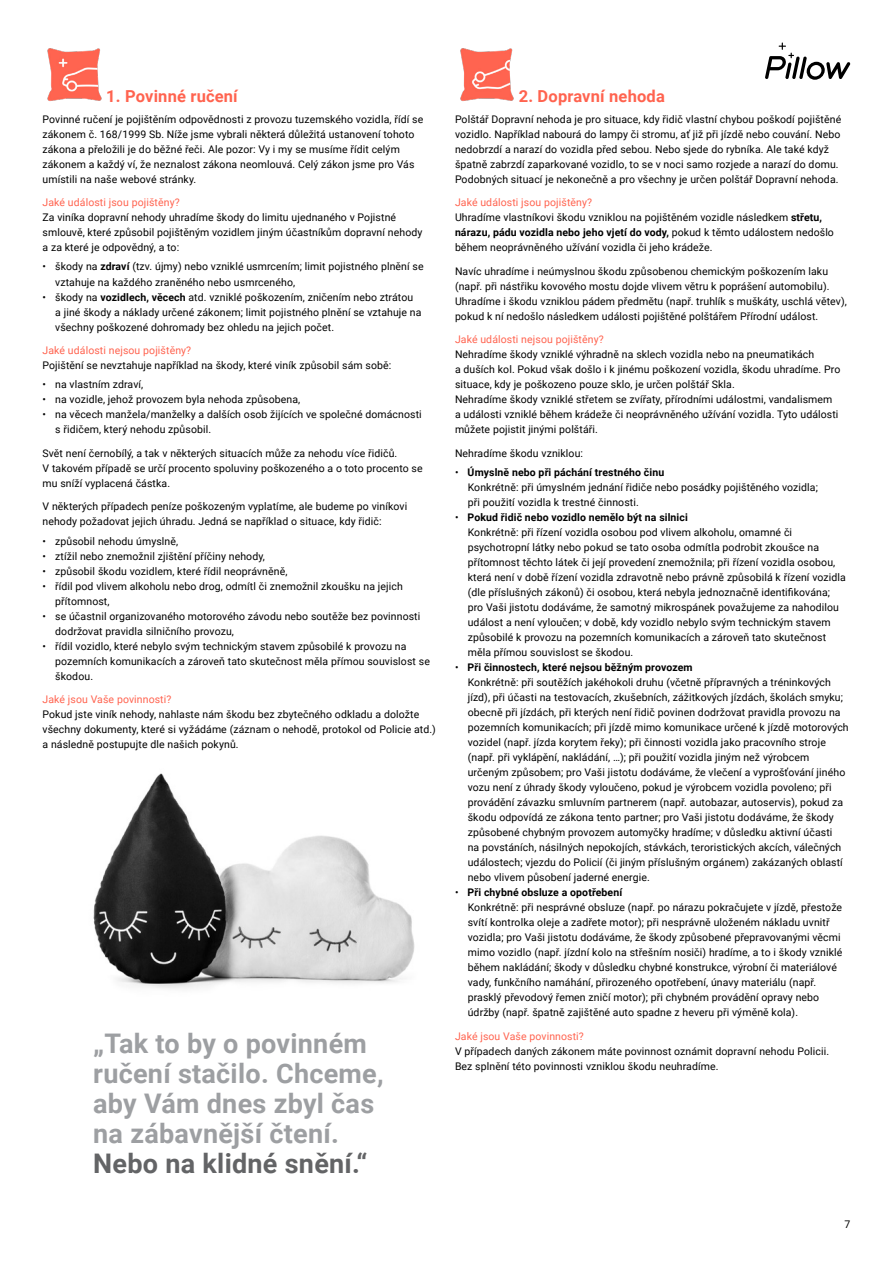
<style>
.page{position:relative;width:893px;height:1263px;background:#fff}
.page>*{position:absolute;margin:0;border:0;box-sizing:border-box;transform-origin:0 0}
.t1{font:700 27px/30px "Roboto";letter-spacing:.01em;color:#9d9fa2}
.t2{font:700 27px "Roboto";letter-spacing:.01em;color:#636466}
.t3{font:700 16.5px "Roboto";letter-spacing:.01em;color:#ff634f}
.t4{font:10.5px/15px "Roboto";letter-spacing:.01em;color:#000}
.t5{font:10.5px "Roboto";letter-spacing:.01em;color:#ff634f}
.s1{font-weight:700}
.s2{color:#ff634f}
</style>
<div class="page">
<svg style="left:765px;top:43px;width:85px;height:37px"></svg>
<img style="left:47px;top:48px;width:55px;height:53px">
<img style="left:460px;top:48px;width:54px;height:53px">
<img style="left:93px;top:773px;width:322px;height:216px">
<h2 class="t3" style="left:106px;top:85px;width:133px">1. Povinné ručení</h2>
<h2 class="t3" style="left:519px;top:85px;width:148px">2. Dopravní nehoda</h2>
<p class="t4" style="left:43px;top:111px;width:382px">Povinné ručení je pojištěním odpovědnosti z provozu tuzemského vozidla, řídí se zákonem č. 168/1999 Sb. Níže jsme vybrali některá důležitá ustanovení tohoto zákona a přeložili je do běžné řeči. Ale pozor: Vy i my se musíme řídit celým zákonem a každý ví, že neznalost zákona neomlouvá. Celý zákon jsme pro Vás umístili na naše webové stránky.</p>
<p class="t5" style="left:43px;top:195px;width:139px">Jaké události jsou pojištěny?</p>
<p class="t4" style="left:43px;top:210px;width:381px">Za viníka dopravní nehody uhradíme škody do limitu ujednaného v Pojistné smlouvě, které způsobil pojištěným vozidlem jiným účastníkům dopravní nehody a za které je odpovědný, a to:</p>
<p class="t4" style="left:55px;top:259px;width:370px;text-indent:-13px">• škody na <span class="s1">zdraví</span> (tzv. újmy) nebo vzniklé usmrcením; limit pojistného plnění se vztahuje na každého zraněného nebo usmrceného,</p>
<p class="t4" style="left:55px;top:289px;width:368px;text-indent:-13px">• škody na <span class="s1">vozidlech, věcech</span> atd. vzniklé poškozením, zničením nebo ztrátou<br>a jiné škody a náklady určené zákonem; limit pojistného plnění se vztahuje na všechny poškozené dohromady bez ohledu na jejich počet.</p>
<p class="t5" style="left:43px;top:343px;width:150px">Jaké události nejsou pojištěny?</p>
<p class="t4" style="left:43px;top:357px;width:350px">Pojištění se nevztahuje například na škody, které viník způsobil sám sobě:</p>
<p class="t4" style="left:43px;top:377px;width:102px">• na vlastním zdraví,</p>
<p class="t4" style="left:43px;top:392px;width:259px">• na vozidle, jehož provozem byla nehoda způsobena,</p>
<p class="t4" style="left:55px;top:407px;width:368px;text-indent:-13px">• na věcech manžela/manželky a dalších osob žijících ve společné domácnosti s řidičem, který nehodu způsobil.</p>
<p class="t4" style="left:43px;top:445px;width:382px">Svět není černobílý, a tak v některých situacích může za nehodu více řidičů.<br>V takovém případě se určí procento spoluviny poškozeného a o toto procento se mu sníží vyplacená částka.</p>
<p class="t4" style="left:43px;top:499px;width:366px">V některých případech peníze poškozeným vyplatíme, ale budeme po viníkovi nehody požadovat jejich úhradu. Jedná se například o situace, kdy řidič:</p>
<p class="t4" style="left:43px;top:533px;width:137px">• způsobil nehodu úmyslně,</p>
<p class="t4" style="left:43px;top:548px;width:224px">• ztížil nebo znemožnil zjištění příčiny nehody,</p>
<p class="t4" style="left:43px;top:563px;width:246px">• způsobil škodu vozidlem, které řídil neoprávněně,</p>
<p class="t4" style="left:55px;top:578px;width:349px;text-indent:-13px">• řídil pod vlivem alkoholu nebo drog, odmítl či znemožnil zkoušku na jejich přítomnost,</p>
<p class="t4" style="left:55px;top:608px;width:367px;text-indent:-13px">• se účastnil organizovaného motorového závodu nebo soutěže bez povinnosti dodržovat pravidla silničního provozu,</p>
<p class="t4" style="left:55px;top:638px;width:376px;text-indent:-13px">• řídil vozidlo, které nebylo svým technickým stavem způsobilé k provozu na pozemních komunikacích a zároveň tato skutečnost měla přímou souvislost se škodou.</p>
<p class="t5" style="left:43px;top:692px;width:130px">Jaké jsou Vaše povinnosti?</p>
<p class="t4" style="left:43px;top:706px;width:395px">Pokud jste viník nehody, nahlaste nám škodu bez zbytečného odkladu a doložte všechny dokumenty, které si vyžádáme (záznam o nehodě, protokol od Policie atd.) a následně postupujte dle našich pokynů.</p>
<h1 class="t1" style="left:93px;top:1028px;width:292px">„Tak to by o povinném ručení stačilo. Chceme, aby Vám dnes zbyl čas na zábavnější čtení.</h1>
<h1 class="t2" style="left:93px;top:1145px;width:276px">Nebo na klidné snění.“</h1>
<p class="t4" style="left:455px;top:111px;width:388px">Polštář Dopravní nehoda je pro situace, kdy řidič vlastní chybou poškodí pojištěné vozidlo. Například nabourá do lampy či stromu, ať již při jízdě nebo couvání. Nebo nedobrzdí a narazí do vozidla před sebou. Nebo sjede do rybníka. Ale také když špatně zabrzdí zaparkované vozidlo, to se v noci samo rozjede a narazí do domu.<br>Podobných situací je nekonečně a pro všechny je určen polštář Dopravní nehoda.</p>
<p class="t4" style="left:455px;top:195px;width:380px"><span class="s2">Jaké události jsou pojištěny?<br></span>Uhradíme vlastníkovi škodu vzniklou na pojištěném vozidle následkem <span class="s1">střetu, nárazu, pádu vozidla nebo jeho vjetí do vody,</span> pokud k těmto událostem nedošlo během neoprávněného užívání vozidla či jeho krádeže.</p>
<p class="t4" style="left:455px;top:263px;width:393px">Navíc uhradíme i neúmyslnou škodu způsobenou chemickým poškozením laku (např. při nástřiku kovového mostu dojde vlivem větru k poprášení automobilu).<br>Uhradíme i škodu vzniklou pádem předmětu (např. truhlík s muškáty, uschlá větev), pokud k ní nedošlo následkem události pojištěné polštářem Přírodní událost.</p>
<p class="t5" style="left:455px;top:332px;width:150px">Jaké události nejsou pojištěny?</p>
<p class="t4" style="left:455px;top:347px;width:387px">Nehradíme škody vzniklé výhradně na sklech vozidla nebo na pneumatikách<br>a duších kol. Pokud však došlo i k jinému poškození vozidla, škodu uhradíme. Pro situace, kdy je poškozeno pouze sklo, je určen polštář Skla.<br>Nehradíme škody vzniklé střetem se zvířaty, přírodními událostmi, vandalismem a události vzniklé během krádeže či neoprávněného užívání vozidla. Tyto události můžete pojistit jinými polštáři.</p>
<p class="t4" style="left:455px;top:445px;width:130px">Nehradíme škodu vzniklou:</p>
<p class="t4" style="left:468px;top:465px;width:352px;text-indent:-13px">• <span class="s1">Úmyslně nebo při páchání trestného činu<br></span>Konkrétně: při úmyslném jednání řidiče nebo posádky pojištěného vozidla; při použití vozidla k trestné činnosti.</p>
<p class="t4" style="left:468px;top:510px;width:380px;text-indent:-13px">• <span class="s1">Pokud řidič nebo vozidlo nemělo být na silnici<br></span>Konkrétně: při řízení vozidla osobou pod vlivem alkoholu, omamné či psychotropní látky nebo pokud se tato osoba odmítla podrobit zkoušce na přítomnost těchto látek či její provedení znemožnila; při řízení vozidla osobou, která není v době řízení vozidla zdravotně nebo právně způsobilá k řízení vozidla (dle příslušných zákonů) či osobou, která nebyla jednoznačně identifikována; pro Vaši jistotu dodáváme, že samotný mikrospánek považujeme za nahodilou událost a není vyloučen; v době, kdy vozidlo nebylo svým technickým stavem způsobilé k provozu na pozemních komunikacích a zároveň tato skutečnost měla přímou souvislost se škodou.</p>
<p class="t4" style="left:468px;top:660px;width:382px;text-indent:-13px">• <span class="s1">Při činnostech, které nejsou běžným provozem<br></span>Konkrétně: při soutěžích jakéhokoli druhu (včetně přípravných a tréninkových jízd), při účasti na testovacích, zkušebních, zážitkových jízdách, školách smyku; obecně při jízdách, při kterých není řidič povinen dodržovat pravidla provozu na pozemních komunikacích; při jízdě mimo komunikace určené k jízdě motorových vozidel (např. jízda korytem řeky); při činnosti vozidla jako pracovního stroje (např. při vyklápění, nakládání, …); při použití vozidla jiným než výrobcem určeným způsobem; pro Vaši jistotu dodáváme, že vlečení a vyprošťování jiného vozu není z úhrady škody vyloučeno, pokud je výrobcem vozidla povoleno; při provádění závazku smluvním partnerem (např. autobazar, autoservis), pokud za škodu odpovídá ze zákona tento partner; pro Vaši jistotu dodáváme, že škody způsobené chybným provozem automyčky hradíme; v důsledku aktivní účasti<br>na povstáních, násilných nepokojích, stávkách, teroristických akcích, válečných událostech; vjezdu do Policií (či jiným příslušným orgánem) zakázaných oblastí nebo vlivem působení jaderné energie.</p>
<p class="t4" style="left:468px;top:885px;width:376px;text-indent:-13px">• <span class="s1">Při chybné obsluze a opotřebení<br></span>Konkrétně: při nesprávné obsluze (např. po nárazu pokračujete v jízdě, přestože svítí kontrolka oleje a zadřete motor); při nesprávně uloženém nákladu uvnitř vozidla; pro Vaši jistotu dodáváme, že škody způsobené přepravovanými věcmi mimo vozidlo (např. jízdní kolo na střešním nosiči) hradíme, a to i škody vzniklé během nakládání; škody v důsledku chybné konstrukce, výrobní či materiálové vady, funkčního namáhání, přirozeného opotřebení, únavy materiálu (např. prasklý převodový řemen zničí motor); při chybném provádění opravy nebo údržby (např. špatně zajištěné auto spadne z heveru při výměně kola).</p>
<p class="t5" style="left:455px;top:1029px;width:130px">Jaké jsou Vaše povinnosti?</p>
<p class="t4" style="left:455px;top:1043px;width:376px">V případech daných zákonem máte povinnost oznámit dopravní nehodu Policii.<br>Bez splnění této povinnosti vzniklou škodu neuhradíme.</p>
<p class="t4" style="left:844px;top:1217px;width:7px">7</p>
</div>
